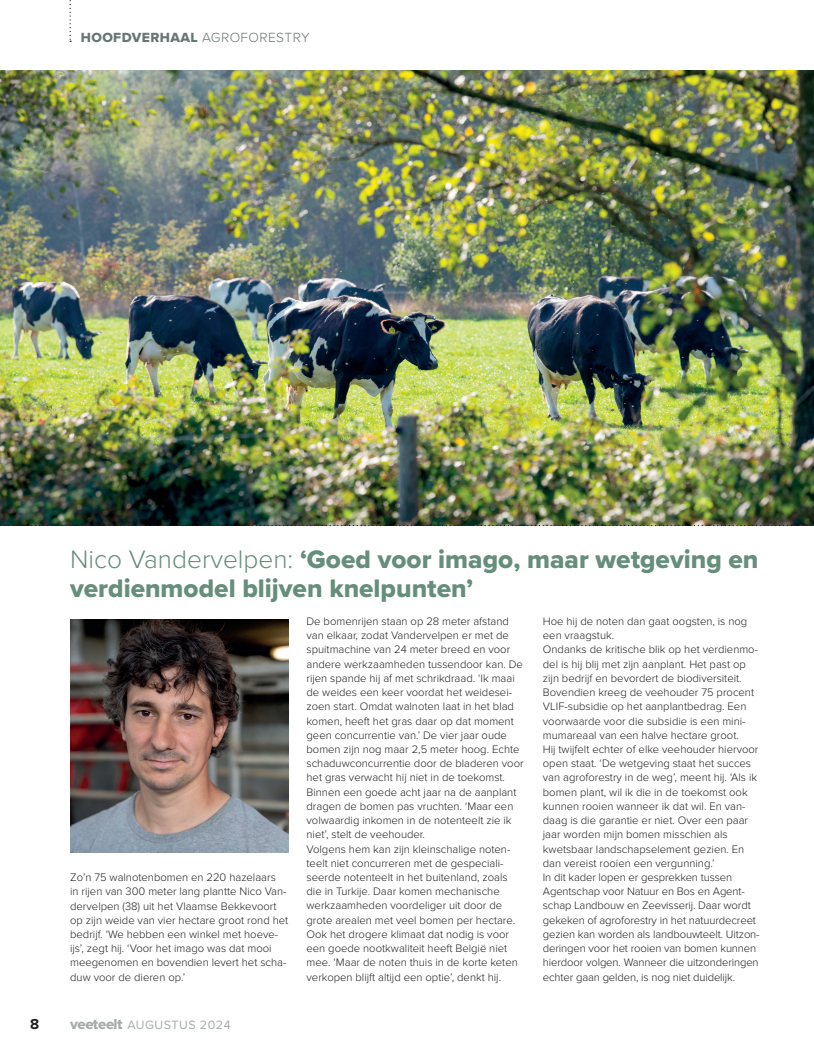
<style>
.page{position:relative;width:814px;height:1051px;background:#fff}
.page>*{position:absolute;margin:0;border:0;box-sizing:border-box;transform-origin:0 0}
.t1{font:26.25px/28.5px "Proxima Nova Extrabld";color:#658e7b}
.t2{font:700 15px "Proxima Nova";color:#231f20}
.t3{font:13.75px "Proxima Nova Extrabld";letter-spacing:.03em;color:#687575}
.t4{font:12.5px "Proxima Nova";letter-spacing:.04em;color:#a6acac}
.t5{font:300 11.25px/14.2px "Proxima Nova";color:#231f20}
.s1{font-family:"Proxima Nova";font-weight:300}
.s2{font-family:"Proxima Nova Extrabld";font-size:15px}
</style>
<div class="page">
<img style="left:0;top:70px;width:813px;height:455px">
<svg style="left:0;top:525px;width:814px;height:1px"></svg>
<img style="left:70px;top:619px;width:219px;height:234px">
<svg style="left:70px;top:0;width:1px;height:42px"></svg>
<p class="t3" style="left:81px;top:27px;width:230px">HOOFDVERHAAL <span class="s1">AGROFORESTRY</span></p>
<h1 class="t1" style="left:70px;top:545px;width:689px"><span class="s1">Nico Vandervelpen:</span> ‘Goed voor imago, maar wetgeving en verdienmodel blijven knelpunten’</h1>
<p class="t5" style="left:70px;top:869px;width:219px">Zo’n 75 walnotenbomen en 220 hazelaars<br>in rijen van 300 meter lang plantte Nico Van&shy;dervelpen (38) uit het Vlaamse Bekkevoort op zijn weide van vier hectare groot rond het bedrijf. ‘We hebben een winkel met hoeve&shy;ijs’, zegt hij. ‘Voor het imago was dat mooi meegenomen en bovendien levert het scha&shy;duw voor de dieren op.’</p>
<h2 class="t2" style="left:30px;top:1013px;width:11px">8</h2>
<p class="t4" style="left:70px;top:1016px;width:162px"><span class="s2">veeteelt</span> AUGUSTUS 2024</p>
<p class="t5" style="left:306px;top:614px;width:219px">De bomenrijen staan op 28 meter afstand van elkaar, zodat Vandervelpen er met de spuitmachine van 24 meter breed en voor andere werkzaamheden tussendoor kan. De rijen spande hij af met schrikdraad. ‘Ik maai de weides een keer voordat het weidesei&shy;zoen start. Omdat walnoten laat in het blad komen, heeft het gras daar op dat moment geen concurrentie van.’ De vier jaar oude bomen zijn nog maar 2,5 meter hoog. Echte schaduwconcurrentie door de bladeren voor het gras verwacht hij niet in de toekomst.<br>Binnen een goede acht jaar na de aanplant dragen de bomen pas vruchten. ‘Maar een volwaardig inkomen in de notenteelt zie ik niet’, stelt de veehouder.<br>Volgens hem kan zijn kleinschalige noten&shy;teelt niet concurreren met de gespeciali&shy;seerde notenteelt in het buitenland, zoals die in Turkije. Daar komen mechanische werkzaamheden voordeliger uit door de grote arealen met veel bomen per hectare.<br>Ook het drogere klimaat dat nodig is voor een goede nootkwaliteit heeft België niet mee. ‘Maar de noten thuis in de korte keten verkopen blijft altijd een optie’, denkt hij.</p>
<p class="t5" style="left:543px;top:613px;width:218px">Hoe hij de noten dan gaat oogsten, is nog een vraagstuk.<br>Ondanks de kritische blik op het verdienmo&shy;del is hij blij met zijn aanplant. Het past op zijn bedrijf en bevordert de biodiversiteit.<br>Bovendien kreeg de veehouder 75 procent VLIF-subsidie op het aanplantbedrag. Een voorwaarde voor die subsidie is een mini&shy;mumareaal van een halve hectare groot.<br>Hij twijfelt echter of elke veehouder hiervoor open staat. ‘De wetgeving staat het succes van agroforestry in de weg’, meent hij. ‘Als ik bomen plant, wil ik die in de toekomst ook kunnen rooien wanneer ik dat wil. En van&shy;daag is die garantie er niet. Over een paar jaar worden mijn bomen misschien als kwetsbaar landschapselement gezien. En dan vereist rooien een vergunning.’<br>In dit kader lopen er gesprekken tussen Agentschap voor Natuur en Bos en Agent&shy;schap Landbouw en Zeevisserij. Daar wordt gekeken of agroforestry in het natuurdecreet gezien kan worden als landbouwteelt. Uitzon&shy;deringen voor het rooien van bomen kunnen hierdoor volgen. Wanneer die uitzonderingen echter gaan gelden, is nog niet duidelijk.</p>
</div>
